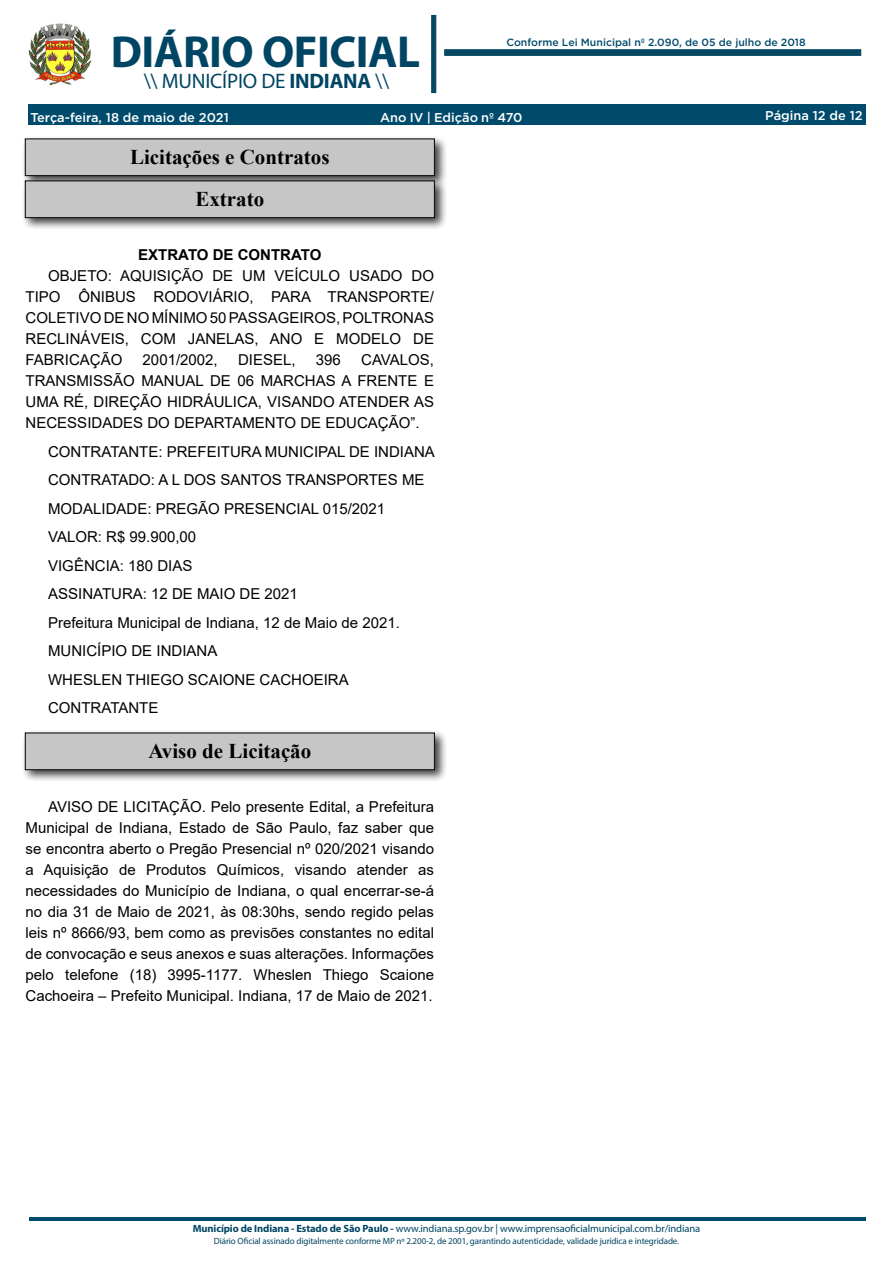
<style>
.page{position:relative;width:893px;height:1263px;background:#fff}
.page>*{position:absolute;margin:0;border:0;box-sizing:border-box;transform-origin:0 0}
.t1{font:700 45px "Myriad Pro";letter-spacing:-.01em;color:#004563}
.t2{font:700 21px "Times New Roman";color:#000}
.t3{font:21px "Myriad Pro";letter-spacing:-.01em;color:#004563}
._2_-_Corpo{font:15px/21px "Arial";color:#000;text-align:justify}
._1_-_Cabeçalho{font:700 15px "Arial";color:#000}
.t4{font:500 12.75px "Gotham";color:#fff}
.t5{font:10.5px "Myriad Pro";letter-spacing:-.01em;color:#004563}
.t6{font:500 10.5px "Gotham";color:#004b6c}
.t7{font:9px "Myriad Pro";letter-spacing:-.01em;color:#004563}
.s1{font-weight:700}
</style>
<div class="page">
<div style="left:28px;top:104px;width:837px;height:21px;background:#004b6c"></div>
<img style="left:28px;top:23px;width:64px;height:63px">
<svg style="left:431px;top:15px;width:5px;height:78px"></svg>
<svg style="left:444px;top:50px;width:417px;height:6px;background:#094965"></svg>
<hr style="left:29px;top:1218px;width:836px;height:3px;background:#004b6c">
<div style="left:21px;top:135px;width:426px;height:54px;background:#000;opacity:.75"></div>
<div style="left:25px;top:139px;width:409px;height:37px;background:#c6c6c6"></div>
<div style="left:25px;top:139px;width:410px;height:37px;border:1px solid #000"></div>
<div style="left:21px;top:177px;width:426px;height:54px;background:#000;opacity:.75"></div>
<div style="left:25px;top:181px;width:409px;height:37px;background:#c6c6c6"></div>
<div style="left:25px;top:181px;width:410px;height:37px;border:1px solid #000"></div>
<div style="left:21px;top:729px;width:426px;height:54px;background:#000;opacity:.75"></div>
<div style="left:25px;top:733px;width:409px;height:37px;background:#c6c6c6"></div>
<div style="left:25px;top:733px;width:410px;height:37px;border:1px solid #000"></div>
<h1 class="t1" style="left:111px;top:23px;width:311px">DIÁRIO OFICIAL</h1>
<h2 class="t3" style="left:144px;top:68px;width:247px">\\ MUNICÍPIO DE <span class="s1">INDIANA</span> \\</h2>
<p class="t6" style="left:506px;top:35px;width:301px">Conforme Lei Municipal nº 2.090, de 05 de julho de 2018</p>
<p class="t4" style="left:30px;top:109px;width:200px">Terça-feira, 18 de maio de 2021</p>
<p class="t4" style="left:380px;top:109px;width:144px">Ano IV | Edição nº 470</p>
<p class="t4" style="left:765px;top:107px;width:99px">Página 12 de 12</p>
<p class="t2" style="left:130px;top:142px;width:201px">Licitações e Contratos</p>
<p class="t2" style="left:195px;top:184px;width:70px">Extrato</p>
<p class="_1_-_Cabeçalho" style="left:138px;top:244px;width:185px">EXTRATO DE CONTRATO</p>
<p class="_2_-_Corpo" style="left:26px;top:265px;width:410px;text-indent:23px">OBJETO: AQUISIÇÃO DE UM VEÍCULO USADO DO TIPO ÔNIBUS RODOVIÁRIO, PARA TRANSPORTE/ COLETIVO DE NO MÍNIMO 50 PASSAGEIROS, POLTRONAS RECLINÁVEIS, COM JANELAS, ANO E MODELO DE FABRICAÇÃO</p>
<p class="_2_-_Corpo" style="left:26px;top:349px;width:410px;text-indent:336px">CAVALOS, TRANSMISSÃO MANUAL DE 06 MARCHAS A FRENTE E UMA RÉ, DIREÇÃO HIDRÁULICA, VISANDO ATENDER AS NECESSIDADES DO DEPARTAMENTO DE EDUCAÇÃO”.</p>
<p class="_2_-_Corpo" style="left:48px;top:441px;width:388px">CONTRATANTE: PREFEITURA MUNICIPAL DE INDIANA</p>
<p class="_2_-_Corpo" style="left:48px;top:469px;width:378px">CONTRATADO: A L DOS SANTOS TRANSPORTES ME</p>
<p class="_2_-_Corpo" style="left:48px;top:498px;width:339px">MODALIDADE: PREGÃO PRESENCIAL 015/2021</p>
<p class="_2_-_Corpo" style="left:48px;top:526px;width:150px">VALOR: R$ 99.900,00</p>
<p class="_2_-_Corpo" style="left:48px;top:555px;width:146px">VIGÊNCIA: 180 DIAS</p>
<p class="_2_-_Corpo" style="left:48px;top:583px;width:251px">ASSINATURA: 12 DE MAIO DE 2021</p>
<p class="_2_-_Corpo" style="left:48px;top:612px;width:353px">Prefeitura Municipal de Indiana, 12 de Maio de 2021.</p>
<p class="_2_-_Corpo" style="left:48px;top:640px;width:171px">MUNICÍPIO DE INDIANA</p>
<p class="_2_-_Corpo" style="left:48px;top:669px;width:302px">WHESLEN THIEGO SCAIONE CACHOEIRA</p>
<p class="_2_-_Corpo" style="left:48px;top:697px;width:112px">CONTRATANTE</p>
<p class="t2" style="left:148px;top:736px;width:164px">Aviso de Licitação</p>
<p class="_2_-_Corpo" style="left:26px;top:796px;width:410px;text-indent:23px">AVISO DE LICITAÇÃO. Pelo presente Edital, a Prefeitura Municipal de Indiana, Estado de São Paulo, faz saber que se encontra aberto o Pregão Presencial nº 020/2021 visando a Aquisição de Produtos Químicos, visando atender as necessidades do Município de Indiana, o qual encerrar-se-á no dia 31 de Maio de 2021, às 08:30hs, sendo regido pelas leis nº 8666/93, bem como as previsões constantes no edital de convocação e seus anexos e suas alterações. Informações pelo telefone (18) 3995-1177. Wheslen Thiego Scaione Cachoeira – Prefeito Municipal. Indiana, 17 de Maio de 2021.</p>
<p class="_2_-_Corpo" style="left:143px;top:349px;width:77px">2001/2002,</p>
<p class="_2_-_Corpo" style="left:238px;top:349px;width:59px">DIESEL,</p>
<p class="_2_-_Corpo" style="left:316px;top:349px;width:27px">396</p>
<p class="t5" style="left:193px;top:1222px;width:509px"><span class="s1">Município de Indiana - Estado de São Paulo -</span> www.indiana.sp.gov.br | www.imprensaoficialmunicipal.com.br/indiana</p>
<p class="t7" style="left:214px;top:1236px;width:467px">Diário Oficial assinado digitalmente conforme MP nº 2.200-2, de 2001, garantindo autenticidade, validade jurídica e integridade.</p>
</div>
